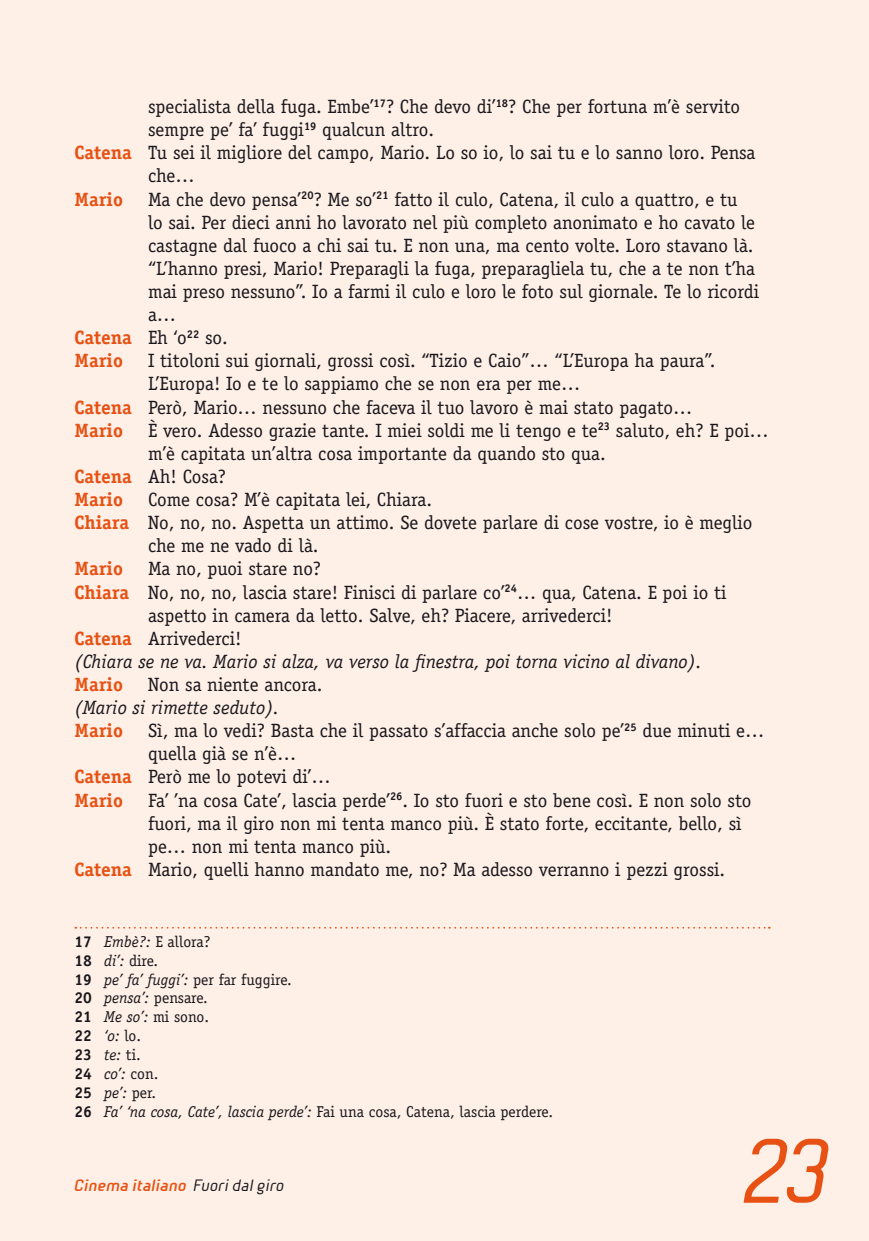
<style>
.page{position:relative;width:869px;height:1241px;background:#fff}
.page>*{position:absolute;margin:0;border:0;box-sizing:border-box;transform-origin:0 0}
.t1{font:italic 87.5px "Beta Sans";color:#e75113}
.t2{font:19.25px "Officina Serif Std";color:#1a171c}
.t3{font:italic 19.25px "Officina Serif Std";color:#1a171c}
.t4{font:700 19.25px "Officina Serif Std";color:#e75113}
.t5{font:19.25px "Officina Serif Std";letter-spacing:-.02em;color:#1a171c}
.t6{font:15.75px/18.9px "Officina Serif Std";color:#1a171c}
.t7{font:italic 700 15.75px "Beta Sans";color:#e75113}
.s1{font-weight:700;color:#e75113}
.s2{font-weight:700}
.s3{font-style:italic}
.s4{font-weight:400;color:#1a171c}
</style>
<div class="page">
<div style="left:0;top:0;width:868px;height:1240px;background:#fef0e7"></div>
<svg style="left:75px;top:926px;width:694px;height:2px"></svg>
<p class="t2" style="left:148px;top:95px;width:593px">specialista della fuga. Embe’<sup>17</sup>? Che devo di’<sup>18</sup>? Che per fortuna m’è servito</p>
<p class="t2" style="left:148px;top:118px;width:287px">sempre pe’ fa’ fuggi<sup>19</sup> qualcun altro.</p>
<p class="t2" style="left:74px;top:141px;width:682px"><span class="s1">Catena</span> Tu sei il migliore del campo, Mario. Lo so io, lo sai tu e lo sanno loro. Pensa</p>
<p class="t2" style="left:148px;top:165px;width:48px">che…</p>
<p class="t4" style="left:74px;top:187px;width:50px">Mario</p>
<p class="t2" style="left:148px;top:188px;width:590px">Ma che devo pensa’<sup>20</sup>? Me so’<sup>21</sup> fatto il culo, Catena, il culo a quattro, e tu</p>
<p class="t2" style="left:148px;top:211px;width:608px">lo sai. Per dieci anni ho lavorato nel più completo anonimato e ho cavato le</p>
<p class="t2" style="left:148px;top:234px;width:606px">castagne dal fuoco a chi sai tu. E non una, ma cento volte. Loro stavano là.</p>
<p class="t2" style="left:148px;top:257px;width:608px">“L’hanno presi, Mario! Preparagli la fuga, preparagliela tu, che a te non t’ha</p>
<p class="t2" style="left:148px;top:280px;width:612px">mai preso nessuno”. Io a farmi il culo e loro le foto sul giornale. Te lo ricordi</p>
<p class="t2" style="left:148px;top:303px;width:30px">a…</p>
<p class="t2" style="left:74px;top:326px;width:155px"><span class="s1">Catena</span> Eh ‘o<sup>22</sup> so.</p>
<p class="t4" style="left:74px;top:349px;width:50px">Mario</p>
<p class="t2" style="left:148px;top:349px;width:568px">I titoloni sui giornali, grossi così. “Tizio e Caio”… “L’Europa ha paura”.</p>
<p class="t2" style="left:148px;top:372px;width:433px">L’Europa! Io e te lo sappiamo che se non era per me…</p>
<p class="t2" style="left:74px;top:396px;width:619px"><span class="s1">Catena</span> Però, Mario… nessuno che faceva il tuo lavoro è mai stato pagato…</p>
<p class="t4" style="left:74px;top:418px;width:50px">Mario</p>
<p class="t2" style="left:148px;top:419px;width:621px">È vero. Adesso grazie tante. I miei soldi me li tengo e te<sup>23</sup> saluto, eh? E poi…</p>
<p class="t2" style="left:148px;top:442px;width:459px">m’è capitata un’altra cosa importante da quando sto qua.</p>
<p class="t2" style="left:74px;top:465px;width:153px"><span class="s1">Catena</span> Ah! Cosa?</p>
<p class="t4" style="left:74px;top:487px;width:50px">Mario</p>
<p class="t2" style="left:148px;top:488px;width:285px">Come cosa? M’è capitata lei, Chiara.</p>
<p class="t2" style="left:74px;top:511px;width:679px"><span class="s1">Chiara</span> No, no, no. Aspetta un attimo. Se dovete parlare di cose vostre, io è meglio</p>
<p class="t5" style="left:148px;top:534px;width:172px">che me ne vado di là.</p>
<p class="t4" style="left:74px;top:556px;width:50px">Mario</p>
<p class="t2" style="left:148px;top:557px;width:174px">Ma no, puoi stare no?</p>
<p class="t2" style="left:74px;top:580px;width:653px"><span class="s1">Chiara</span> No, no, no, lascia stare! Finisci di parlare co’<sup>24</sup>… qua, Catena. E poi io ti</p>
<p class="t2" style="left:148px;top:603px;width:465px">aspetto in camera da letto. Salve, eh? Piacere, arrivederci!</p>
<p class="t2" style="left:74px;top:627px;width:168px"><span class="s1">Catena</span> Arrivederci!</p>
<p class="t3" style="left:74px;top:650px;width:628px">(Chiara se ne va. Mario si alza, va verso la finestra, poi torna vicino al divano).</p>
<p class="t4" style="left:74px;top:672px;width:50px">Mario</p>
<p class="t2" style="left:148px;top:673px;width:176px">Non sa niente ancora.</p>
<p class="t3" style="left:74px;top:696px;width:206px">(Mario si rimette seduto).</p>
<p class="t4" style="left:74px;top:718px;width:50px">Mario</p>
<p class="t2" style="left:148px;top:719px;width:617px">Sì, ma lo vedi? Basta che il passato s’affaccia anche solo pe’<sup>25</sup> due minuti e…</p>
<p class="t2" style="left:148px;top:742px;width:150px">quella già se n’è…</p>
<p class="t2" style="left:74px;top:765px;width:258px"><span class="s1">Catena</span> Però me lo potevi di’…</p>
<p class="t4" style="left:74px;top:787px;width:50px">Mario</p>
<p class="t2" style="left:148px;top:788px;width:604px">Fa’ ’na cosa Cate’, lascia perde’<sup>26</sup>. Io sto fuori e sto bene così. E non solo sto</p>
<p class="t2" style="left:148px;top:811px;width:594px">fuori, ma il giro non mi tenta manco più. È stato forte, eccitante, bello, sì</p>
<p class="t2" style="left:148px;top:834px;width:244px">pe… non mi tenta manco più.</p>
<p class="t2" style="left:74px;top:858px;width:652px"><span class="s1">Catena</span> Mario, quelli hanno mandato me, no? Ma adesso verranno i pezzi grossi.</p>
<p class="t6" style="left:74px;top:931px;width:480px"><span class="s2">17</span> <span class="s3">Embè?:</span> E allora?<br><span class="s2">18</span> <span class="s3">di’:</span> dire.<br><span class="s2">19</span> <span class="s3">pe’ fa’ fuggi’:</span> per far fuggire.<br><span class="s2">20</span> <span class="s3">pensa’:</span> pensare.<br><span class="s2">21</span> <span class="s3">Me so’:</span> mi sono.<br><span class="s2">22</span> <span class="s3">‘o:</span> lo.<br><span class="s2">23</span> <span class="s3">te:</span> ti.<br><span class="s2">24</span> <span class="s3">co’:</span> con.<br><span class="s2">25</span> <span class="s3">pe’:</span> per.<br><span class="s2">26</span> <span class="s3">Fa’ ‘na cosa, Cate’, lascia perde’:</span> Fai una cosa, Catena, lascia perdere.</p>
<p class="t7" style="left:74px;top:1176px;width:211px">Cinema italiano <span class="s4">Fuori dal giro</span></p>
<h1 class="t1" style="left:741px;top:1119px;width:91px">23</h1>
</div>
